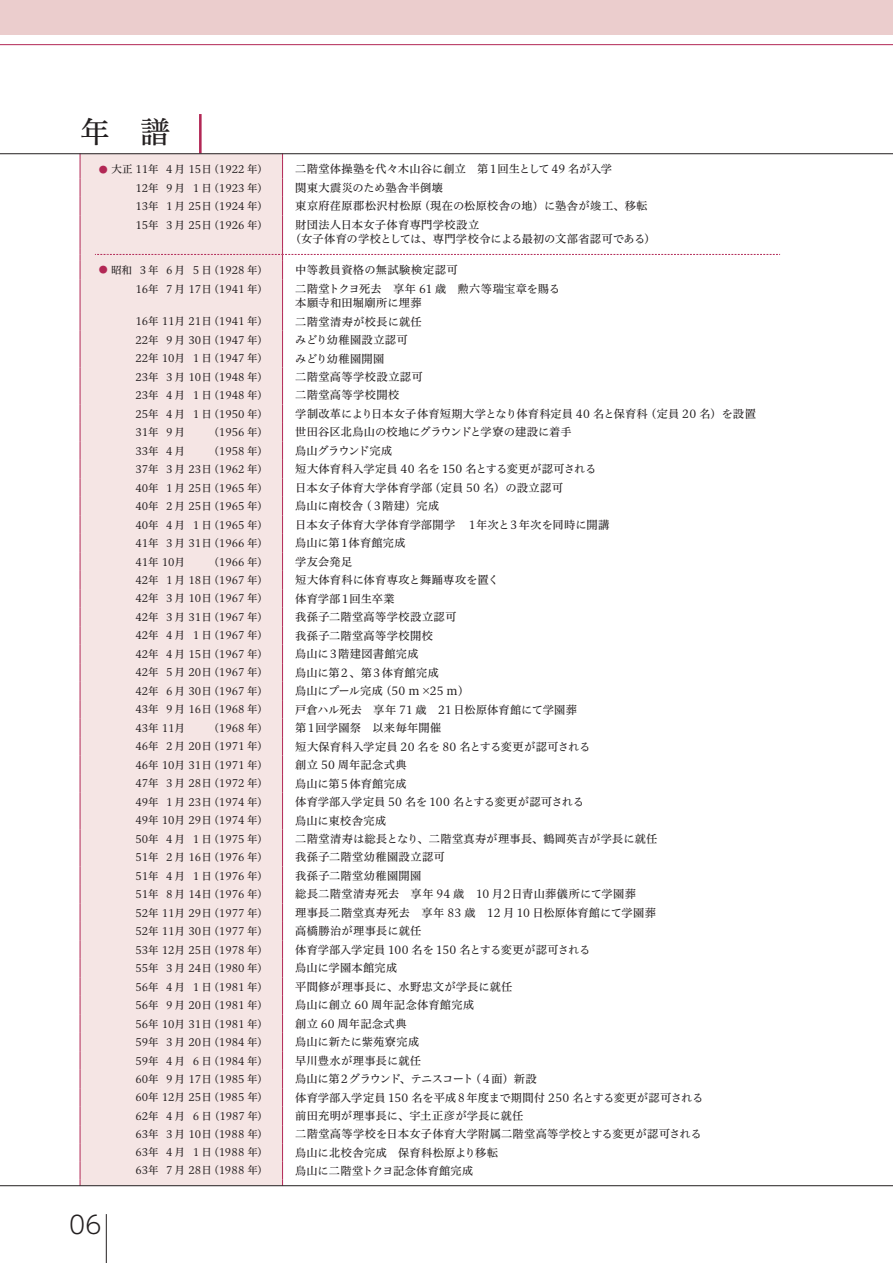
<style>
.page{position:relative;width:893px;height:1263px;background:#fff}
.page>*{position:absolute;margin:0;border:0;box-sizing:border-box;transform-origin:0 0}
.t1{font:30px "Hiragino UD Serif Std W4";color:#231f20}
.t2{font:300 24.45px "UD Shin Go Pro";color:#231f20}
.t3{font:11.25px/14.2px "Hiragino UD Serif Std W4";letter-spacing:.015em;color:#231f20}
.t4{font:11.25px "Hiragino UD Serif Std W4";letter-spacing:-.005em;color:#231f20}
.t5{font:11.25px "Hiragino UD Serif Std W4";letter-spacing:-.015em;color:#231f20}
.t6{font:11.25px "Hiragino UD Serif Std W4";letter-spacing:-.01em;color:#231f20}
.t7{font:11.25px "Hiragino UD Serif Std W4";letter-spacing:-.075em;color:#231f20}
.t8{font:11.25px "Hiragino UD Serif Std W4";letter-spacing:-.035em;color:#231f20}
.t9{font:11.25px "Hiragino UD Serif Std W4";letter-spacing:.035em;color:#231f20}
.t10{font:10.5px "Hiragino UD Serif Std W4";color:#231f20}
.s1{font-size:9px;color:#b22755}
</style>
<div class="page">
<div style="left:0;top:0;width:893px;height:34px;background:#ebcdcd"></div>
<hr style="left:0;top:44px;width:893px;height:1px;background:#b22755">
<hr style="left:199px;top:114px;width:3px;height:40px;background:#b22755">
<div style="left:81px;top:154px;width:201px;height:1031px;background:#f5e5e4"></div>
<svg style="left:80px;top:154px;width:1px;height:61px"></svg>
<svg style="left:282px;top:154px;width:1px;height:61px"></svg>
<hr style="left:80px;top:215px;width:1px;height:33px;background:#b22755">
<hr style="left:282px;top:215px;width:1px;height:33px;background:#b22755">
<svg style="left:80px;top:248px;width:1px;height:31px"></svg>
<hr style="left:80px;top:279px;width:1px;height:33px;background:#b22755">
<hr style="left:282px;top:279px;width:1px;height:33px;background:#b22755">
<svg style="left:80px;top:312px;width:1px;height:873px"></svg>
<svg style="left:282px;top:312px;width:1px;height:873px"></svg>
<svg style="left:95px;top:248px;width:685px;height:31px"></svg>
<hr style="left:0;top:153px;width:893px;height:1px;background:#231f20">
<hr style="left:0;top:1185px;width:893px;height:1px;background:#231f20">
<hr style="left:106px;top:1214px;width:1px;height:49px;background:#231f20">
<h1 class="t1" style="left:80px;top:109px;width:91px">年　譜</h1>
<p class="t10" style="left:99px;top:161px;width:171px"><span class="s1">●</span> 大正 11年４月 15日（1922 年）</p>
<p class="t3" style="left:295px;top:161px;width:318px">二階堂体操塾を代々木山谷に創立　第１回生として 49 名が入学</p>
<p class="t10" style="left:135px;top:180px;width:134px">12年９月１日（1923 年）</p>
<p class="t3" style="left:295px;top:180px;width:149px">関東大震災のため塾舎半倒壊</p>
<p class="t10" style="left:135px;top:198px;width:134px">13年１月 25日（1924 年）</p>
<p class="t3" style="left:295px;top:198px;width:354px">東京府荏原郡松沢村松原（現在の松原校舎の地）に塾舎が竣工、移転</p>
<p class="t10" style="left:135px;top:217px;width:134px">15年３月 25日（1926 年）</p>
<p class="t3" style="left:290px;top:217px;width:367px;text-indent:6px">財団法人日本女子体育専門学校設立<br>（女子体育の学校としては、専門学校令による最初の文部省認可である）</p>
<p class="t10" style="left:99px;top:262px;width:171px"><span class="s1">●</span> 昭和 ３年６月５日（1928 年）</p>
<p class="t3" style="left:295px;top:262px;width:164px">中等教員資格の無試験検定認可</p>
<p class="t10" style="left:135px;top:281px;width:134px">16年７月 17日（1941 年）</p>
<p class="t3" style="left:295px;top:281px;width:266px">二階堂トクヨ死去　享年 61 歳　勲六等瑞宝章を賜る本願寺和田堀廟所に埋葬</p>
<p class="t10" style="left:135px;top:313px;width:134px">16年 11月 21日（1941 年）</p>
<p class="t3" style="left:295px;top:314px;width:128px">二階堂清寿が校長に就任</p>
<p class="t10" style="left:135px;top:332px;width:134px">22年９月 30日（1947 年）</p>
<p class="t3" style="left:295px;top:332px;width:114px">みどり幼稚園設立認可</p>
<p class="t10" style="left:135px;top:350px;width:134px">22年 10月１日（1947 年）</p>
<p class="t3" style="left:295px;top:350px;width:91px">みどり幼稚園開園</p>
<p class="t10" style="left:135px;top:369px;width:134px">23年３月 10日（1948 年）</p>
<p class="t3" style="left:295px;top:369px;width:129px">二階堂高等学校設立認可</p>
<p class="t10" style="left:135px;top:387px;width:134px">23年４月１日（1948 年）</p>
<p class="t3" style="left:295px;top:387px;width:106px">二階堂高等学校開校</p>
<p class="t10" style="left:135px;top:406px;width:134px">25年４月１日（1950 年）</p>
<p class="t3" style="left:295px;top:406px;width:462px">学制改革により日本女子体育短期大学となり体育科定員 40 名と保育科（定員 20 名）を設置</p>
<p class="t10" style="left:135px;top:424px;width:51px">31年９月</p>
<p class="t10" style="left:208px;top:424px;width:61px">（1956 年）</p>
<p class="t3" style="left:295px;top:424px;width:278px">世田谷区北烏山の校地にグラウンドと学寮の建設に着手</p>
<p class="t10" style="left:135px;top:443px;width:51px">33年４月</p>
<p class="t10" style="left:208px;top:443px;width:61px">（1958 年）</p>
<p class="t8" style="left:295px;top:442px;width:99px">烏山グラウンド完成</p>
<p class="t10" style="left:135px;top:461px;width:134px">37年３月 23日（1962 年）</p>
<p class="t3" style="left:295px;top:461px;width:303px">短大体育科入学定員 40 名を 150 名とする変更が認可される</p>
<p class="t10" style="left:135px;top:480px;width:134px">40年１月 25日（1965 年）</p>
<p class="t3" style="left:295px;top:480px;width:269px">日本女子体育大学体育学部（定員 50 名）の設立認可</p>
<p class="t10" style="left:135px;top:498px;width:134px">40年２月 25日（1965 年）</p>
<p class="t3" style="left:295px;top:498px;width:146px">烏山に南校舎（３階建）完成</p>
<p class="t10" style="left:135px;top:517px;width:134px">40年４月１日（1965 年）</p>
<p class="t3" style="left:295px;top:517px;width:316px">日本女子体育大学体育学部開学　１年次と３年次を同時に開講</p>
<p class="t10" style="left:135px;top:535px;width:134px">41年３月 31日（1966 年）</p>
<p class="t3" style="left:295px;top:535px;width:112px">烏山に第１体育館完成</p>
<p class="t10" style="left:135px;top:554px;width:51px">41年 10月</p>
<p class="t10" style="left:208px;top:554px;width:61px">（1966 年）</p>
<p class="t3" style="left:295px;top:554px;width:59px">学友会発足</p>
<p class="t10" style="left:135px;top:572px;width:134px">42年１月 18日（1967 年）</p>
<p class="t3" style="left:295px;top:572px;width:205px">短大体育科に体育専攻と舞踊専攻を置く</p>
<p class="t10" style="left:135px;top:590px;width:134px">42年３月 10日（1967 年）</p>
<p class="t3" style="left:295px;top:591px;width:101px">体育学部１回生卒業</p>
<p class="t10" style="left:135px;top:609px;width:134px">42年３月 31日（1967 年）</p>
<p class="t3" style="left:295px;top:609px;width:163px">我孫子二階堂高等学校設立認可</p>
<p class="t10" style="left:135px;top:627px;width:134px">42年４月１日（1967 年）</p>
<p class="t3" style="left:295px;top:628px;width:139px">我孫子二階堂高等学校開校</p>
<p class="t10" style="left:135px;top:646px;width:134px">42年４月 15日（1967 年）</p>
<p class="t3" style="left:295px;top:646px;width:125px">烏山に３階建図書館完成</p>
<p class="t10" style="left:135px;top:664px;width:134px">42年５月 20日（1967 年）</p>
<p class="t4" style="left:295px;top:664px;width:145px">烏山に第２、第３体育館完成</p>
<p class="t10" style="left:135px;top:683px;width:134px">42年６月 30日（1967 年）</p>
<p class="t3" style="left:295px;top:683px;width:175px">烏山にプール完成（50 ｍ ×25 ｍ）</p>
<p class="t10" style="left:135px;top:701px;width:134px">43年９月 16日（1968 年）</p>
<p class="t4" style="left:295px;top:701px;width:283px">戸倉ハル死去　享年 71 歳　21 日松原体育館にて学園葬</p>
<p class="t10" style="left:135px;top:720px;width:51px">43年 11月</p>
<p class="t10" style="left:208px;top:720px;width:61px">（1968 年）</p>
<p class="t3" style="left:295px;top:720px;width:148px">第１回学園祭　以来毎年開催</p>
<p class="t10" style="left:135px;top:738px;width:134px">46年２月 20日（1971 年）</p>
<p class="t3" style="left:295px;top:739px;width:297px">短大保育科入学定員 20 名を 80 名とする変更が認可される</p>
<p class="t10" style="left:135px;top:757px;width:134px">46年 10月 31日（1971 年）</p>
<p class="t3" style="left:295px;top:757px;width:113px">創立 50 周年記念式典</p>
<p class="t10" style="left:135px;top:775px;width:134px">47年３月 28日（1972 年）</p>
<p class="t3" style="left:295px;top:775px;width:113px">烏山に第５体育館完成</p>
<p class="t10" style="left:135px;top:794px;width:134px">49年１月 23日（1974 年）</p>
<p class="t6" style="left:295px;top:793px;width:290px">体育学部入学定員 50 名を 100 名とする変更が認可される</p>
<p class="t10" style="left:135px;top:812px;width:134px">49年 10月 29日（1974 年）</p>
<p class="t9" style="left:295px;top:812px;width:93px">烏山に東校舎完成</p>
<p class="t10" style="left:135px;top:831px;width:134px">50年４月１日（1975 年）</p>
<p class="t3" style="left:295px;top:831px;width:363px">二階堂清寿は総長となり、二階堂真寿が理事長、鶴岡英吉が学長に就任</p>
<p class="t10" style="left:135px;top:849px;width:134px">51年２月 16日（1976 年）</p>
<p class="t3" style="left:295px;top:849px;width:151px">我孫子二階堂幼稚園設立認可</p>
<p class="t10" style="left:135px;top:868px;width:134px">51年４月１日（1976 年）</p>
<p class="t3" style="left:295px;top:868px;width:128px">我孫子二階堂幼稚園開園</p>
<p class="t10" style="left:135px;top:886px;width:134px">51年８月 14日（1976 年）</p>
<p class="t3" style="left:295px;top:886px;width:342px">総長二階堂清寿死去　享年 94 歳　10 月２日青山葬儀所にて学園葬</p>
<p class="t10" style="left:135px;top:905px;width:134px">52年 11月 29日（1977 年）</p>
<p class="t3" style="left:295px;top:905px;width:362px">理事長二階堂真寿死去　享年 83 歳　12 月 10 日松原体育館にて学園葬</p>
<p class="t10" style="left:135px;top:923px;width:134px">52年 11月 30日（1977 年）</p>
<p class="t3" style="left:295px;top:923px;width:128px">高橋勝治が理事長に就任</p>
<p class="t10" style="left:135px;top:942px;width:134px">53年 12月 25日（1978 年）</p>
<p class="t5" style="left:295px;top:941px;width:297px">体育学部入学定員 100 名を 150 名とする変更が認可される</p>
<p class="t10" style="left:135px;top:960px;width:134px">55年３月 24日（1980 年）</p>
<p class="t3" style="left:295px;top:960px;width:104px">烏山に学園本館完成</p>
<p class="t10" style="left:135px;top:979px;width:134px">56年４月１日（1981 年）</p>
<p class="t3" style="left:295px;top:979px;width:219px">平間修が理事長に、水野忠文が学長に就任</p>
<p class="t10" style="left:135px;top:997px;width:134px">56年９月 20日（1981 年）</p>
<p class="t3" style="left:295px;top:997px;width:181px">烏山に創立 60 周年記念体育館完成</p>
<p class="t10" style="left:135px;top:1015px;width:134px">56年 10月 31日（1981 年）</p>
<p class="t3" style="left:295px;top:1016px;width:113px">創立 60 周年記念式典</p>
<p class="t10" style="left:135px;top:1034px;width:134px">59年３月 20日（1984 年）</p>
<p class="t3" style="left:295px;top:1034px;width:126px">烏山に新たに紫苑寮完成</p>
<p class="t10" style="left:135px;top:1052px;width:134px">59年４月６日（1984 年）</p>
<p class="t3" style="left:295px;top:1053px;width:127px">早川豊水が理事長に就任</p>
<p class="t10" style="left:135px;top:1071px;width:134px">60年９月 17日（1985 年）</p>
<p class="t7" style="left:295px;top:1070px;width:243px">烏山に第２グラウンド、テニスコート（４面）新設</p>
<p class="t10" style="left:135px;top:1089px;width:134px">60年 12月 25日（1985 年）</p>
<p class="t3" style="left:295px;top:1090px;width:409px">体育学部入学定員 150 名を平成８年度まで期間付 250 名とする変更が認可される</p>
<p class="t10" style="left:135px;top:1108px;width:134px">62年４月６日（1987 年）</p>
<p class="t3" style="left:295px;top:1108px;width:230px">前田充明が理事長に、宇土正彦が学長に就任</p>
<p class="t10" style="left:135px;top:1126px;width:134px">63年３月 10日（1988 年）</p>
<p class="t3" style="left:295px;top:1126px;width:408px">二階堂高等学校を日本女子体育大学附属二階堂高等学校とする変更が認可される</p>
<p class="t10" style="left:135px;top:1144px;width:134px">63年４月１日（1988 年）</p>
<p class="t3" style="left:295px;top:1144px;width:204px">烏山に北校舎完成　保育科松原より移転</p>
<p class="t10" style="left:135px;top:1162px;width:134px">63年７月 28日（1988 年）</p>
<p class="t3" style="left:295px;top:1162px;width:180px">烏山に二階堂トクヨ記念体育館完成</p>
<h2 class="t2" style="left:69px;top:1205px;width:34px">06</h2>
</div>
